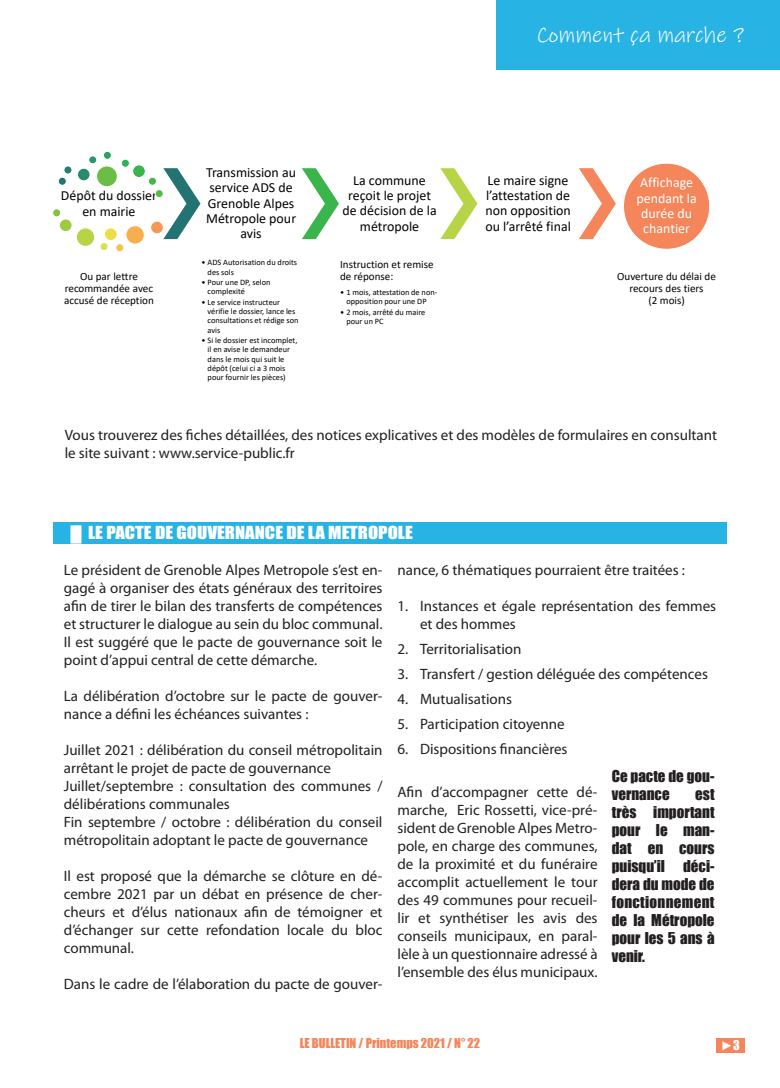
<style>
.page{position:relative;width:780px;height:1088px;background:#fff}
.page>*{position:absolute;margin:0;border:0;box-sizing:border-box;transform-origin:0 0}
.t1{font:22.5px "Ink Free";color:#fff}
.t2{font:16.5px "Impact";color:#fff;scale:1.14 1}
.t3{font:15px/18px "Myriad Pro";color:#231f20}
.t4{font:15px/18px "Impact";color:#231f20}
.t5{font:13.88px/15.2px "Calibri";color:#000001;text-align:center}
.t6{font:13.88px/15.2px "Calibri";color:#fff;text-align:center}
.t7{font:12.5px "Impact";color:#f5855a}
.t8{font:12.5px "Impact";color:#fff}
.t9{font:11.12px/12.2px "Calibri";color:#000001;text-align:center}
.t10{font:8.38px/9.1px "Calibri";color:#000001}
.s1{font-size:15px}
</style>
<div class="page">
<div style="left:716px;top:1038px;width:28px;height:14px;background:#f5855a"></div>
<div style="left:496px;top:0;width:284px;height:69px;background:#28b3e5"></div>
<div style="left:53px;top:523px;width:673px;height:21px;background:#28b3e5"></div>
<div style="left:58px;top:177px;width:8px;height:8px;background:#227372;border-radius:50%"></div>
<div style="left:58px;top:177px;width:9px;height:9px;border:1px solid #fff;border-radius:50%"></div>
<div style="left:64px;top:166px;width:8px;height:8px;background:#237f73;border-radius:50%"></div>
<div style="left:64px;top:166px;width:8px;height:8px;border:1px solid #fff;border-radius:50%"></div>
<div style="left:77px;top:168px;width:13px;height:13px;background:#298a70;border-radius:50%"></div>
<div style="left:77px;top:168px;width:13px;height:13px;border:1px solid #fff;border-radius:50%"></div>
<div style="left:89px;top:156px;width:8px;height:8px;background:#29966b;border-radius:50%"></div>
<div style="left:88px;top:155px;width:9px;height:9px;border:1px solid #fff;border-radius:50%"></div>
<div style="left:103px;top:151px;width:8px;height:8px;background:#2ca361;border-radius:50%"></div>
<div style="left:103px;top:151px;width:9px;height:9px;border:1px solid #fff;border-radius:50%"></div>
<div style="left:121px;top:159px;width:8px;height:8px;background:#2bb256;border-radius:50%"></div>
<div style="left:121px;top:159px;width:9px;height:9px;border:1px solid #fff;border-radius:50%"></div>
<div style="left:133px;top:165px;width:12px;height:12px;background:#39b54c;border-radius:50%"></div>
<div style="left:132px;top:164px;width:14px;height:14px;border:1px solid #fff;border-radius:50%"></div>
<div style="left:148px;top:177px;width:8px;height:8px;background:#46b749;border-radius:50%"></div>
<div style="left:148px;top:177px;width:9px;height:9px;border:1px solid #fff;border-radius:50%"></div>
<div style="left:155px;top:190px;width:8px;height:8px;background:#59ba47;border-radius:50%"></div>
<div style="left:155px;top:189px;width:9px;height:9px;border:1px solid #fff;border-radius:50%"></div>
<div style="left:97px;top:166px;width:20px;height:21px;background:#6cbd45;border-radius:50%"></div>
<div style="left:96px;top:166px;width:22px;height:21px;border:1px solid #fff;border-radius:50%"></div>
<div style="left:53px;top:209px;width:8px;height:8px;background:#81c340;border-radius:50%"></div>
<div style="left:52px;top:208px;width:9px;height:9px;border:1px solid #fff;border-radius:50%"></div>
<div style="left:59px;top:219px;width:13px;height:13px;background:#9acb43;border-radius:50%"></div>
<div style="left:59px;top:219px;width:13px;height:13px;border:1px solid #fff;border-radius:50%"></div>
<div style="left:76px;top:228px;width:19px;height:18px;background:#b7d447;border-radius:50%"></div>
<div style="left:76px;top:228px;width:19px;height:19px;border:1px solid #fff;border-radius:50%"></div>
<div style="left:100px;top:243px;width:8px;height:8px;background:#d8e14d;border-radius:50%"></div>
<div style="left:100px;top:242px;width:8px;height:9px;border:1px solid #fff;border-radius:50%"></div>
<div style="left:104px;top:228px;width:13px;height:13px;background:#ecdf46;border-radius:50%"></div>
<div style="left:104px;top:228px;width:13px;height:13px;border:1px solid #fff;border-radius:50%"></div>
<div style="left:116px;top:244px;width:8px;height:8px;background:#f4c547;border-radius:50%"></div>
<div style="left:115px;top:243px;width:9px;height:9px;border:1px solid #fff;border-radius:50%"></div>
<div style="left:126px;top:226px;width:18px;height:18px;background:#faad4e;border-radius:50%"></div>
<div style="left:125px;top:225px;width:20px;height:19px;border:1px solid #fff;border-radius:50%"></div>
<div style="left:151px;top:221px;width:12px;height:13px;background:#f79754;border-radius:50%"></div>
<div style="left:150px;top:221px;width:14px;height:13px;border:1px solid #fff;border-radius:50%"></div>
<svg style="left:163px;top:168px;width:37px;height:71px"></svg>
<svg style="left:302px;top:168px;width:37px;height:71px"></svg>
<svg style="left:440px;top:168px;width:37px;height:71px"></svg>
<svg style="left:579px;top:168px;width:37px;height:71px"></svg>
<div style="left:623px;top:163px;width:86px;height:86px;background:#f5855a;border-radius:50%"></div>
<h1 class="t1" style="left:536px;top:22px;width:209px">Comment ça marche ?</h1>
<p class="t5" style="left:61px;top:188px;width:97px">Dépôt du dossier en mairie</p>
<p class="t9" style="left:64px;top:270px;width:91px">Ou par lettre recommandée avec accusé de réception</p>
<p class="t5" style="left:206px;top:164px;width:91px">Transmission au service ADS de<br>Grenoble Alpes<br>Métropole pour avis</p>
<p class="t10" style="left:207px;top:258px;width:91px;text-indent:-6px">• ADS Autorisation du droits des sols</p>
<p class="t10" style="left:207px;top:278px;width:64px;text-indent:-6px">• Pour une DP, selon complexité</p>
<p class="t10" style="left:207px;top:297px;width:92px;text-indent:-6px">• Le service instructeur vérifie le dossier, lance les consultations et rédige son avis</p>
<p class="t10" style="left:207px;top:336px;width:91px;text-indent:-6px">• Si le dossier est incomplet, il en avise le demandeur dans le mois qui suit le dépôt (celui ci a 3 mois pour fournir les pièces)</p>
<p class="t5" style="left:342px;top:172px;width:96px">La commune reçoit le projet de décision de la métropole</p>
<p class="t9" style="left:340px;top:258px;width:95px;text-align:left">Instruction et remise de réponse:</p>
<p class="t10" style="left:340px;top:287px;width:99px;text-align:center">• 1 mois, attestation de non&shy;opposition pour une DP</p>
<p class="t10" style="left:346px;top:307px;width:81px;text-indent:-6px">• 2 mois, arrêté du maire pour un PC</p>
<p class="t5" style="left:485px;top:172px;width:87px;text-align:left">Le maire signe l’attestation de non opposition ou l’arrêté final</p>
<p class="t6" style="left:636px;top:175px;width:62px">Affichage pendant la durée du chantier</p>
<p class="t9" style="left:617px;top:270px;width:100px">Ouverture du délai de recours des tiers<br>(2 mois)</p>
<p class="t3" style="left:65px;top:426px;width:653px">Vous trouverez des fiches détaillées, des notices explicatives et des modèles de formulaires en consultant le site suivant : www.service-public.fr</p>
<p class="t2" style="left:71px;top:520px;width:301px"><span class="s1">█</span> LE PACTE DE GOUVERNANCE DE LA METROPOLE</p>
<p class="t3" style="left:64px;top:560px;width:320px;text-align:justify">Le président de Grenoble Alpes Metropole s’est en&shy;gagé à organiser des états généraux des territoires afin de tirer le bilan des transferts de compétences et structurer le dialogue au sein du bloc communal.<br>Il est suggéré que le pacte de gouvernance soit le point d’appui central de cette démarche.</p>
<p class="t3" style="left:64px;top:686px;width:320px">La délibération d’octobre sur le pacte de gouver&shy;nance a défini les échéances suivantes :</p>
<p class="t3" style="left:64px;top:740px;width:320px">Juillet 2021 : délibération du conseil métropolitain arrêtant le projet de pacte de gouvernance Juillet/septembre : consultation des communes / délibérations communales<br>Fin septembre / octobre : délibération du conseil métropolitain adoptant le pacte de gouvernance</p>
<p class="t3" style="left:64px;top:866px;width:320px;text-align:justify">Il est proposé que la démarche se clôture en dé&shy;cembre 2021 par un débat en présence de cher&shy;cheurs et d’élus nationaux afin de témoigner et d’échanger sur cette refondation locale du bloc communal.</p>
<p class="t3" style="left:64px;top:974px;width:320px">Dans le cadre de l’élaboration du pacte de gouver-</p>
<p class="t3" style="left:397px;top:560px;width:289px">nance, 6 thématiques pourraient être traitées :</p>
<p class="t3" style="left:420px;top:596px;width:297px;text-indent:-22px">1. Instances et égale représentation des femmes et des hommes</p>
<p class="t3" style="left:397px;top:639px;width:125px">2. Territorialisation</p>
<p class="t3" style="left:397px;top:665px;width:312px">3. Transfert / gestion déléguée des compétences</p>
<p class="t3" style="left:397px;top:690px;width:116px">4. Mutualisations</p>
<p class="t3" style="left:397px;top:715px;width:169px">5. Participation citoyenne</p>
<p class="t3" style="left:397px;top:740px;width:171px">6. Dispositions financières</p>
<p class="t3" style="left:397px;top:783px;width:201px;text-align:justify">Afin d’accompagner cette dé&shy;marche, Eric Rossetti, vice-pré&shy;sident de Grenoble Alpes Metro&shy;pole, en charge des communes, de la proximité et du funéraire accomplit actuellement le tour des 49 communes pour recueil&shy;lir et synthétiser les avis des conseils municipaux, en paral&shy;lèle à un questionnaire adressé à l’ensemble des élus municipaux.</p>
<p class="t4" style="left:611px;top:767px;width:104px">Ce pacte de gou&shy;vernance</p>
<p class="t4" style="left:611px;top:785px;width:104px;text-align:justify;text-indent:83px">est très important pour le man&shy;dat en cours puisqu’il déci&shy;dera du mode de fonctionnement de la Métropole pour les 5 ans à venir.</p>
<p class="t7" style="left:300px;top:1033px;width:182px">LE BULLETIN / Printemps 2021 / N° 22</p>
<p class="t8" style="left:720px;top:1036px;width:21px">►3</p>
</div>
